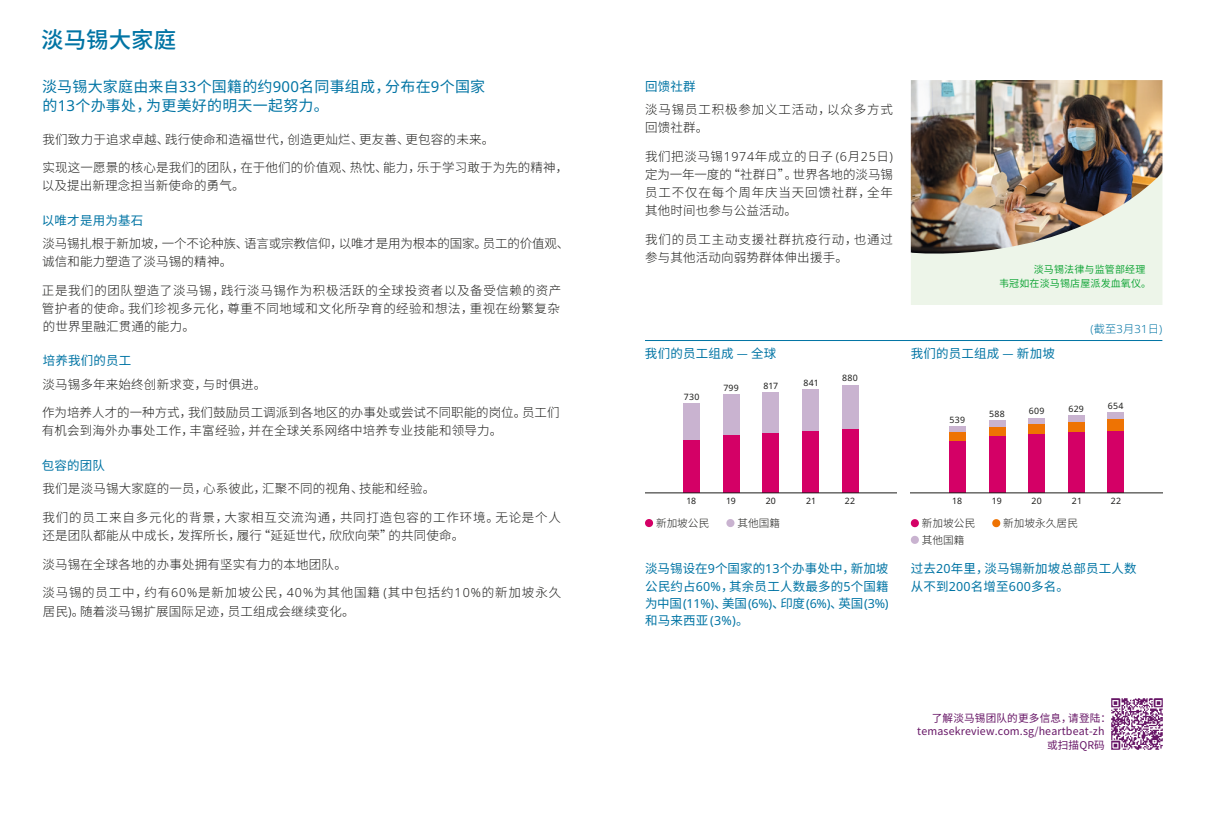
<style>
.page{position:relative;width:1205px;height:815px;background:#fff}
.page>*{position:absolute;margin:0;border:0;box-sizing:border-box;transform-origin:0 0}
.Page_Title{font:500 22.5px "Noto Sans CJ Ksc";color:#0074a4}
.Introduction{font:15px/18.8px "Noto Sans CJ Ksc";letter-spacing:.015em;color:#0074a4}
.Bodytext{font:300 12.5px/18.1px "Noto Sans CJ Ksc";letter-spacing:.015em;color:#1d1d1b}
.Bodytext-2{font:300 12.5px/18.1px "Noto Sans CJ Ksc";letter-spacing:.065em;color:#1d1d1b}
.Chart-Heading-L-Blue{font:12.5px/17.2px "Noto Sans CJ Ksc";letter-spacing:.015em;color:#0074a4;text-align:justify}
.Bodytext-3{font:300 12.5px/18.1px "Noto Sans CJ Ksc";letter-spacing:-.015em;color:#1d1d1b}
.Heading-1{font:12.5px "Noto Sans CJ Ksc";letter-spacing:.015em;color:#0074a4}
.Chart-Year-end-2020{font:300 11.25px "Noto Sans";color:#0074a4}
.QR-Code-text-right{font:10.62px "Noto Sans CJ Ksc";letter-spacing:.015em;color:#671666}
.t1{font:300 10.62px "Noto Sans CJ Ksc";color:#1d1d1b}
.Image-caption_Reg_Ri{font:10px/13.8px "Noto Sans CJ Ksc";letter-spacing:.015em;color:#13a638}
.t2{font:8.75px "Noto Sans";letter-spacing:.025em;color:#1d1d1b}
.s1{font-family:"Noto Sans"}
.s2{font-family:"Noto Sans CJ Ksc"}
</style>
<div class="page">
<img style="left:1111px;top:698px;width:52px;height:52px">
<img style="left:911px;top:80px;width:251px;height:93px">
<img style="left:911px;top:173px;width:251px;height:132px">
<hr style="left:645px;top:340px;width:517px;height:1px;background:#0074a4">
<svg style="left:645px;top:519px;width:8px;height:8px"></svg>
<svg style="left:726px;top:519px;width:8px;height:8px"></svg>
<div style="left:683px;top:403px;width:17px;height:37px;background:#c9b3d0"></div>
<div style="left:723px;top:395px;width:16px;height:40px;background:#c9b3d0"></div>
<div style="left:762px;top:392px;width:17px;height:41px;background:#c9b3d0"></div>
<div style="left:802px;top:390px;width:17px;height:41px;background:#c9b3d0"></div>
<div style="left:842px;top:385px;width:16px;height:45px;background:#c9b3d0"></div>
<div style="left:683px;top:440px;width:17px;height:53px;background:#d40066"></div>
<div style="left:723px;top:435px;width:16px;height:58px;background:#d40066"></div>
<div style="left:762px;top:433px;width:17px;height:60px;background:#d40066"></div>
<div style="left:802px;top:431px;width:17px;height:62px;background:#d40066"></div>
<div style="left:842px;top:430px;width:16px;height:63px;background:#d40066"></div>
<hr style="left:645px;top:493px;width:251px;height:1px;background:#1d1d1b">
<svg style="left:911px;top:519px;width:8px;height:8px"></svg>
<svg style="left:992px;top:519px;width:8px;height:8px"></svg>
<svg style="left:911px;top:536px;width:8px;height:8px"></svg>
<div style="left:949px;top:427px;width:17px;height:6px;background:#c9b3d0"></div>
<div style="left:988px;top:421px;width:17px;height:6px;background:#c9b3d0"></div>
<div style="left:1028px;top:418px;width:17px;height:7px;background:#c9b3d0"></div>
<div style="left:1068px;top:416px;width:16px;height:6px;background:#c9b3d0"></div>
<div style="left:1107px;top:412px;width:17px;height:7px;background:#c9b3d0"></div>
<div style="left:949px;top:433px;width:17px;height:8px;background:#ee7303"></div>
<div style="left:988px;top:427px;width:17px;height:10px;background:#ee7303"></div>
<div style="left:1028px;top:425px;width:17px;height:9px;background:#ee7303"></div>
<div style="left:1068px;top:422px;width:16px;height:10px;background:#ee7303"></div>
<div style="left:1107px;top:419px;width:17px;height:12px;background:#ee7303"></div>
<div style="left:949px;top:441px;width:17px;height:52px;background:#d40066"></div>
<div style="left:988px;top:437px;width:17px;height:56px;background:#d40066"></div>
<div style="left:1028px;top:434px;width:17px;height:59px;background:#d40066"></div>
<div style="left:1068px;top:432px;width:16px;height:61px;background:#d40066"></div>
<div style="left:1107px;top:431px;width:17px;height:62px;background:#d40066"></div>
<hr style="left:911px;top:493px;width:251px;height:1px;background:#1d1d1b">
<p class="Page_Title" style="left:41px;top:27px;width:137px">淡马锡大家庭</p>
<p class="Introduction" style="left:42px;top:78px;width:445px">淡马锡大家庭由来自<span class="s1">33</span>个国籍的约<span class="s1">900</span>名同事组成，分布在<span class="s1">9</span>个国家的<span class="s1">13</span>个办事处，为更美好的明天一起努力。</p>
<p class="Bodytext" style="left:43px;top:130px;width:453px">我们致力于追求卓越、践行使命和造福世代，创造更灿烂、更友善、更包容的未来。</p>
<p class="Bodytext" style="left:42px;top:159px;width:528px">实现这一愿景的核心是我们的团队，在于他们的价值观、热忱、能力，乐于学习敢于为先的精神，以及提出新理念担当新使命的勇气。</p>
<p class="Heading-1" style="left:42px;top:213px;width:103px">以唯才是用为基石</p>
<p class="Bodytext-3" style="left:42px;top:235px;width:529px">淡马锡扎根于新加坡，一个不论种族、语言或宗教信仰，以唯才是用为根本的国家。员工的价值观、诚信和能力塑造了淡马锡的精神。</p>
<p class="Bodytext" style="left:42px;top:281px;width:521px;text-align:justify">正是我们的团队塑造了淡马锡，践行淡马锡作为积极活跃的全球投资者以及备受信赖的资产管护者的使命。我们珍视多元化，尊重不同地域和文化所孕育的经验和想法，重视在纷繁复杂的世界里融汇贯通的能力。</p>
<p class="Heading-1" style="left:43px;top:354px;width:90px">培养我们的员工</p>
<p class="Bodytext" style="left:42px;top:375px;width:225px">淡马锡多年来始终创新求变，与时俱进。</p>
<p class="Bodytext" style="left:42px;top:404px;width:519px">作为培养人才的一种方式，我们鼓励员工调派到各地区的办事处或尝试不同职能的岗位。员工们有机会到海外办事处工作，丰富经验，并在全球关系网络中培养专业技能和领导力。</p>
<p class="Heading-1" style="left:42px;top:458px;width:65px">包容的团队</p>
<p class="Bodytext" style="left:43px;top:480px;width:394px">我们是淡马锡大家庭的一员，心系彼此，汇聚不同的视角、技能和经验。</p>
<p class="Bodytext-2" style="left:43px;top:508px;width:520px">我们的员工来自多元化的背景，大家相互交流沟通，共同打造包容的工作环境。无论是个人还是团队都能从中成长，发挥所长，履行“延延世代，欣欣向荣”的共同使命。</p>
<p class="Bodytext" style="left:42px;top:555px;width:306px">淡马锡在全球各地的办事处拥有坚实有力的本地团队。</p>
<p class="Bodytext-2" style="left:42px;top:584px;width:520px">淡马锡的员工中，约有<span class="s1">60%</span>是新加坡公民，<span class="s1">40%</span>为其他国籍 <span class="s1">(</span>其中包括约<span class="s1">10%</span>的新加坡永久居民<span class="s1">)</span>。随着淡马锡扩展国际足迹，员工组成会继续变化。</p>
<p class="Heading-1" style="left:645px;top:79px;width:52px">回馈社群</p>
<p class="Bodytext-2" style="left:645px;top:101px;width:250px">淡马锡员工积极参加义工活动，以众多方式回馈社群。</p>
<p class="Bodytext" style="left:645px;top:148px;width:250px;text-align:justify">我们把淡马锡<span class="s1">1974</span>年成立的日子 <span class="s1">(6</span>月<span class="s1">25</span>日<span class="s1">)</span>定为一年一度的“社群日”。世界各地的淡马锡员工不仅在每个周年庆当天回馈社群，全年其他时间也参与公益活动。</p>
<p class="Bodytext-2" style="left:645px;top:231px;width:250px">我们的员工主动支援社群抗疫行动，也通过参与其他活动向弱势群体伸出援手。</p>
<p class="Image-caption_Reg_Ri" style="left:999px;top:262px;width:154px;text-indent:35px">淡马锡法律与监管部经理韦冠如在淡马锡店屋派发血氧仪。</p>
<p class="Chart-Year-end-2020" style="left:1090px;top:321px;width:73px">(<span class="s2">截至</span>3<span class="s2">月</span>31<span class="s2">日</span>)</p>
<p class="Chart-Heading-L-Blue" style="left:645px;top:345px;width:133px">我们的员工组成 — 全球</p>
<p class="Chart-Heading-L-Blue" style="left:911px;top:345px;width:146px">我们的员工组成 — 新加坡</p>
<p class="t2" style="left:842px;top:372px;width:17px">880</p>
<p class="t2" style="left:723px;top:382px;width:17px">799</p>
<p class="t2" style="left:763px;top:380px;width:16px">817</p>
<p class="t2" style="left:803px;top:377px;width:17px">841</p>
<p class="t2" style="left:684px;top:390px;width:17px">730</p>
<p class="t2" style="left:686px;top:495px;width:11px">18</p>
<p class="t2" style="left:726px;top:495px;width:11px">19</p>
<p class="t2" style="left:766px;top:495px;width:12px">20</p>
<p class="t2" style="left:806px;top:495px;width:12px">21</p>
<p class="t2" style="left:845px;top:495px;width:12px">22</p>
<p class="t1" style="left:656px;top:517px;width:55px">新加坡公民</p>
<p class="t1" style="left:737px;top:517px;width:44px">其他国籍</p>
<p class="t2" style="left:949px;top:414px;width:17px">539</p>
<p class="t2" style="left:989px;top:408px;width:17px">588</p>
<p class="t2" style="left:1029px;top:405px;width:17px">609</p>
<p class="t2" style="left:1068px;top:403px;width:17px">629</p>
<p class="t2" style="left:1108px;top:400px;width:17px">654</p>
<p class="t2" style="left:952px;top:495px;width:11px">18</p>
<p class="t2" style="left:992px;top:495px;width:11px">19</p>
<p class="t2" style="left:1031px;top:495px;width:12px">20</p>
<p class="t2" style="left:1072px;top:495px;width:12px">21</p>
<p class="t2" style="left:1111px;top:495px;width:12px">22</p>
<p class="t1" style="left:922px;top:517px;width:55px">新加坡公民</p>
<p class="t1" style="left:1003px;top:517px;width:76px">新加坡永久居民</p>
<p class="t1" style="left:922px;top:534px;width:44px">其他国籍</p>
<p class="Chart-Heading-L-Blue" style="left:645px;top:560px;width:245px">淡马锡设在<span class="s1">9</span>个国家的<span class="s1">13</span>个办事处中，新加坡公民约占<span class="s1">60%</span>，其余员工人数最多的<span class="s1">5</span>个国籍为中国 <span class="s1">(11%)</span>、美国 <span class="s1">(6%)</span>、印度 <span class="s1">(6%)</span>、英国 <span class="s1">(3%)</span>和马来西亚 <span class="s1">(3%)</span>。</p>
<p class="Chart-Heading-L-Blue" style="left:911px;top:560px;width:227px">过去<span class="s1">20</span>年里，淡马锡新加坡总部员工人数从不到<span class="s1">200</span>名增至<span class="s1">600</span>多名。</p>
<p class="QR-Code-text-right" style="left:932px;top:712px;width:181px">了解淡马锡团队的更多信息，请登陆：</p>
<p class="QR-Code-text-right" style="left:917px;top:725px;width:189px">temasekreview.com.sg/heartbeat-zh</p>
<p class="QR-Code-text-right" style="left:1047px;top:739px;width:59px">或扫描QR码</p>
</div>
